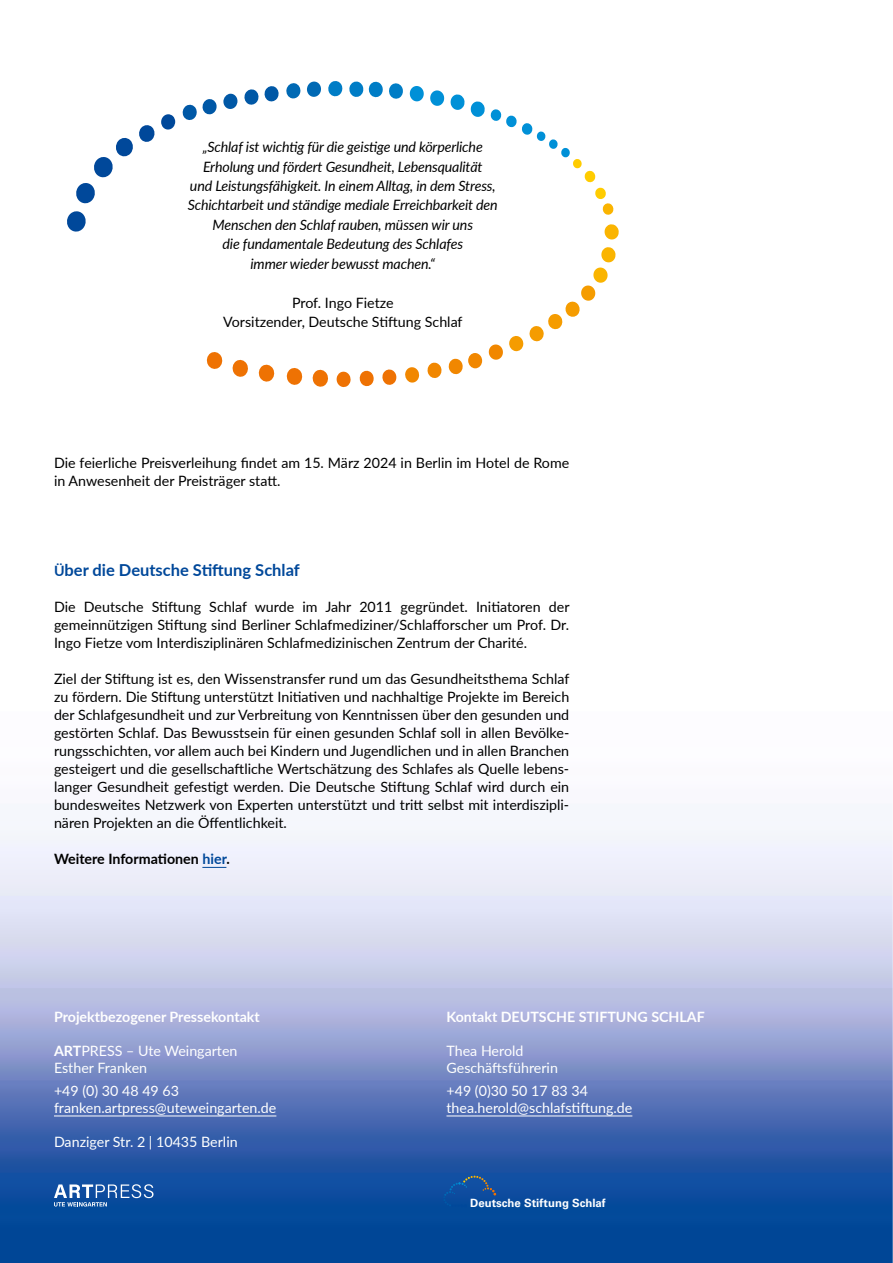
<style>
.page{position:relative;width:893px;height:1263px;background:#fff}
.page>*{position:absolute;margin:0;border:0;box-sizing:border-box;transform-origin:0 0}
.t1{font:700 16.5px "Lato";color:#00489a}
.t2{font:14.25px/18px "Lato";color:#000;text-align:justify}
.t3{font:italic 14.25px/19.5px "Lato";letter-spacing:-.01em;color:#000;text-align:center}
.t4{font:14.25px/17.1px "Lato";color:#fff}
.t5{font:700 14.25px "Lato";color:#fff}
.t6{font:700 14.25px "Lato";color:#000}
.t7{font:700 11.4px "Univers LT Std";color:#fff}
.s1{font-size:14.25px}
.s2{color:#00489a}
.s3{font-weight:700}
</style>
<div class="page">
<img style="left:0;top:830px;width:893px;height:433px">
<hr style="left:54px;top:1116px;width:222px;height:1px;background:#fff">
<hr style="left:446px;top:1116px;width:186px;height:1px;background:#fff">
<svg style="left:443px;top:1175px;width:53px;height:32px;background:#14509a"></svg>
<svg style="left:202px;top:867px;width:24px;height:1px"></svg>
<svg style="left:161px;top:114px;width:14px;height:16px"></svg>
<svg style="left:182px;top:99px;width:35px;height:21px"></svg>
<svg style="left:223px;top:94px;width:14px;height:15px"></svg>
<svg style="left:244px;top:86px;width:35px;height:19px"></svg>
<svg style="left:286px;top:83px;width:15px;height:16px"></svg>
<svg style="left:307px;top:82px;width:14px;height:15px"></svg>
<svg style="left:328px;top:81px;width:75px;height:18px"></svg>
<svg style="left:410px;top:86px;width:14px;height:15px"></svg>
<svg style="left:430px;top:90px;width:14px;height:16px"></svg>
<svg style="left:451px;top:94px;width:14px;height:16px"></svg>
<svg style="left:312px;top:369px;width:16px;height:18px"></svg>
<svg style="left:337px;top:372px;width:14px;height:15px"></svg>
<svg style="left:359px;top:370px;width:15px;height:17px"></svg>
<svg style="left:382px;top:369px;width:15px;height:16px"></svg>
<svg style="left:405px;top:367px;width:14px;height:16px"></svg>
<svg style="left:427px;top:362px;width:15px;height:16px"></svg>
<svg style="left:448px;top:353px;width:34px;height:22px"></svg>
<svg style="left:489px;top:344px;width:14px;height:16px"></svg>
<svg style="left:509px;top:268px;width:99px;height:84px"></svg>
<svg style="left:601px;top:247px;width:15px;height:15px"></svg>
<svg style="left:605px;top:224px;width:14px;height:15px"></svg>
<svg style="left:471px;top:101px;width:143px;height:114px"></svg>
<svg style="left:76px;top:125px;width:79px;height:79px"></svg>
<svg style="left:67px;top:211px;width:19px;height:21px"></svg>
<svg style="left:286px;top:368px;width:17px;height:17px"></svg>
<svg style="left:258px;top:364px;width:17px;height:18px"></svg>
<svg style="left:232px;top:359px;width:16px;height:18px"></svg>
<svg style="left:206px;top:352px;width:17px;height:17px"></svg>
<svg style="left:54px;top:1184px;width:99px;height:22px;background:#4979b6"></svg>
<p class="t3" style="left:188px;top:136px;width:312px">„Schlaf ist wichtig für die geistige und körperliche Erholung und fördert Gesundheit, Lebensqualität<br>und Leistungsfähigkeit. In einem Alltag, in dem Stress, Schichtarbeit und ständige mediale Erreichbarkeit den Menschen den Schlaf rauben, müssen wir uns<br>die fundamentale Bedeutung des Schlafes<br>immer wieder bewusst machen.“</p>
<p class="t2" style="left:223px;top:292px;width:241px;line-height:19.5px;text-align:center">Prof. Ingo Fietze<br>Vorsitzender, Deutsche Stiftung Schlaf</p>
<p class="t2" style="left:54px;top:453px;width:517px">Die feierliche Preisverleihung findet am 15. März 2024 in Berlin im Hotel de Rome in Anwesenheit der Preisträger statt.</p>
<p class="t1" style="left:54px;top:558px;width:247px"><span class="s1">Ü</span>ber die Deutsche Stiftung Schlaf</p>
<p class="t2" style="left:54px;top:597px;width:517px">Die Deutsche Stiftung Schlaf wurde im Jahr 2011 gegründet. Initiatoren der gemeinnützigen Stiftung sind Berliner Schlafmediziner/Schlafforscher um Prof. Dr.<br>Ingo Fietze vom Interdisziplinären Schlafmedizinischen Zentrum der Charité.</p>
<p class="t2" style="left:54px;top:669px;width:517px">Ziel der Stiftung ist es, den Wissenstransfer rund um das Gesundheitsthema Schlaf zu fördern. Die Stiftung unterstützt Initiativen und nachhaltige Projekte im Bereich der Schlafgesundheit und zur Verbreitung von Kenntnissen über den gesunden und gestörten Schlaf. Das Bewusstsein für einen gesunden Schlaf soll in allen Bevölke&shy;rungsschichten, vor allem auch bei Kindern und Jugendlichen und in allen Branchen gesteigert und die gesellschaftliche Wertschätzung des Schlafes als Quelle lebens&shy;langer Gesundheit gefestigt werden. Die Deutsche Stiftung Schlaf wird durch ein bundesweites Netzwerk von Experten unterstützt und tritt selbst mit interdiszipli&shy;nären Projekten an die Öffentlichkeit.</p>
<p class="t6" style="left:54px;top:848px;width:177px">Weitere Informationen <span class="s2">hier</span>.</p>
<p class="t5" style="left:54px;top:1006px;width:207px">Projektbezogener Pressekontakt</p>
<p class="t4" style="left:54px;top:1041px;width:185px"><span class="s3">ART</span>PRESS – Ute Weingarten<br>Esther Franken</p>
<p class="t4" style="left:54px;top:1081px;width:224px">+49 (0) 30 48 49 63 franken.artpress@uteweingarten.de</p>
<p class="t4" style="left:54px;top:1132px;width:185px">Danziger Str. 2 | 10435 Berlin</p>
<p class="t5" style="left:446px;top:1006px;width:260px">Kontakt DEUTSCHE STIFTUNG SCHLAF</p>
<p class="t4" style="left:446px;top:1041px;width:113px">Thea Herold<br>Geschäftsführerin</p>
<p class="t4" style="left:446px;top:1081px;width:187px">+49 (0)30 50 17 83 34 thea.herold@schlafstiftung.de</p>
<p class="t7" style="left:470px;top:1196px;width:137px">Deutsche Stiftung Schlaf</p>
</div>
